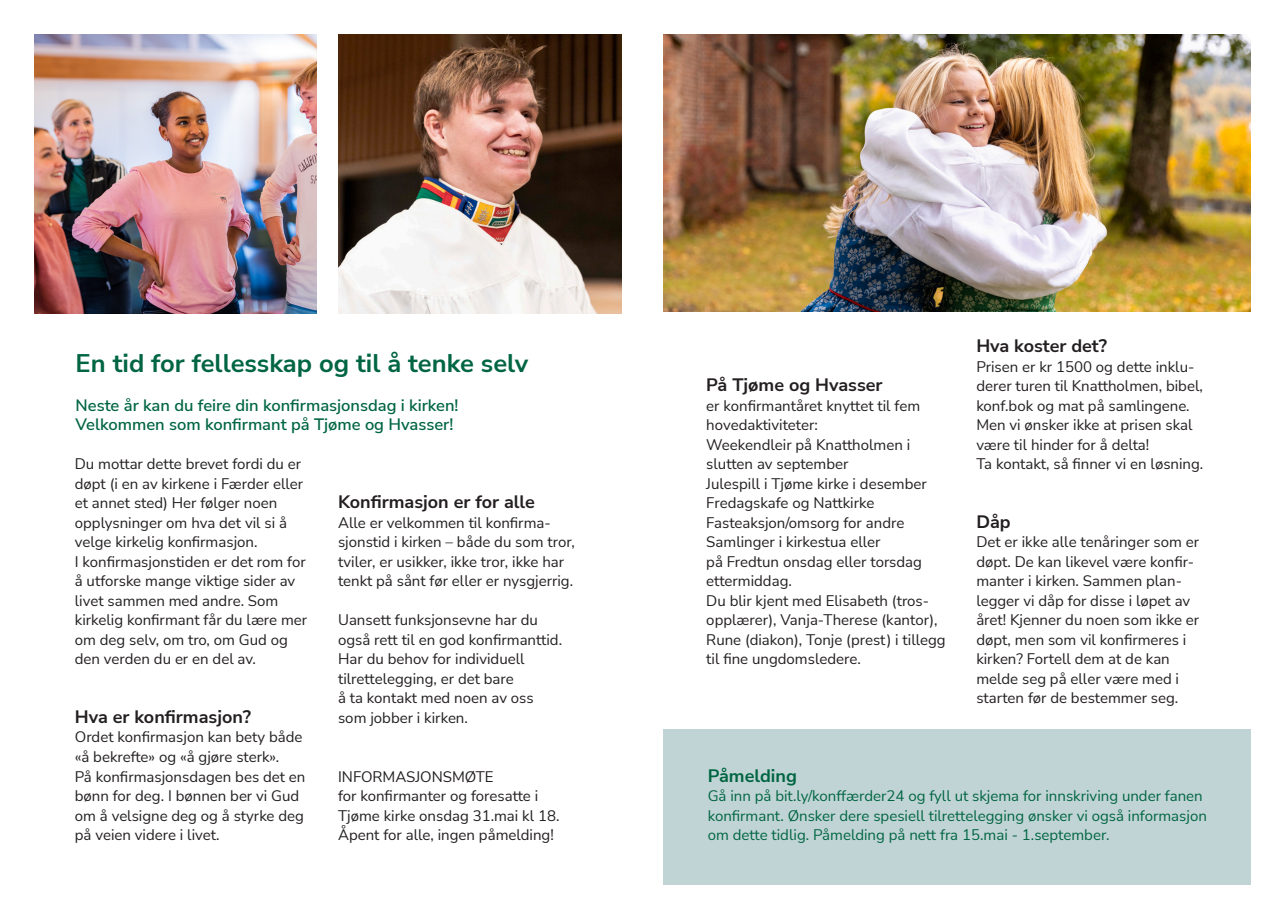
<style>
.page{position:relative;width:1285px;height:919px;background:#fff}
.page>*{position:absolute;margin:0;border:0;box-sizing:border-box;transform-origin:0 0}
.H2_Overskrift_Nunito{font:700 25.5px "Nunito Sans";color:#006542}
.Brødtekst_10pt_13_Nu{font:700 18px "Nunito Sans";color:#231f20}
.H3_undertittel_Nunit{font:700 18px "Nunito Sans";color:#231f20}
.Brødtekst_10pt_13_Nu-2{font:700 18px "Nunito Sans";color:#006542}
.Ingress_Nunito_Sans{font:600 16.5px "Nunito Sans";color:#006542}
.Brødtekst_10pt_13_Nu-3{font:15px/19.5px "Nunito Sans";color:#231f20}
.Brødtekst_10pt_13_Nu-4{font:15px/19.5px "Nunito Sans";color:#006542}
</style>
<div class="page">
<img style="left:663px;top:34px;width:587px;height:278px">
<div style="left:663px;top:729px;width:587px;height:155px;background:#c1d4d5"></div>
<img style="left:338px;top:34px;width:283px;height:279px">
<img style="left:34px;top:34px;width:283px;height:279px">
<h2 class="H2_Overskrift_Nunito" style="left:76px;top:345px;width:454px">En tid for fellesskap og til å tenke selv</h2>
<p class="Ingress_Nunito_Sans" style="left:76px;top:393px;width:384px">Neste år kan du feire din konfirmasjonsdag i kirken!</p>
<p class="Ingress_Nunito_Sans" style="left:76px;top:413px;width:379px">Velkommen som konfirmant på Tjøme og Hvasser!</p>
<p class="Brødtekst_10pt_13_Nu-3" style="left:75px;top:453px;width:230px">Du mottar dette brevet fordi du er døpt (i en av kirkene i Færder eller et annet sted) Her følger noen</p>
<p class="Brødtekst_10pt_13_Nu-3" style="left:75px;top:512px;width:214px">opplysninger om hva det vil si å velge kirkelig konfirmasjon.</p>
<p class="Brødtekst_10pt_13_Nu-3" style="left:75px;top:551px;width:232px">I konfirmasjonstiden er det rom for å utforske mange viktige sider av</p>
<p class="Brødtekst_10pt_13_Nu-3" style="left:75px;top:590px;width:205px">livet sammen med andre. Som</p>
<p class="Brødtekst_10pt_13_Nu-3" style="left:75px;top:609px;width:234px">kirkelig konfirmant får du lære mer om deg selv, om tro, om Gud og den verden du er en del av.</p>
<p class="Brødtekst_10pt_13_Nu" style="left:75px;top:704px;width:178px">Hva er konfirmasjon?</p>
<p class="Brødtekst_10pt_13_Nu-3" style="left:75px;top:726px;width:229px">Ordet konfirmasjon kan bety både «å bekrefte» og «å gjøre sterk».</p>
<p class="Brødtekst_10pt_13_Nu-3" style="left:75px;top:765px;width:232px">På konfirmasjonsdagen bes det en bønn for deg. I bønnen ber vi Gud om å velsigne deg og å styrke deg på veien videre i livet.</p>
<h3 class="H3_undertittel_Nunit" style="left:338px;top:489px;width:198px">Konfirmasjon er for alle</h3>
<p class="Brødtekst_10pt_13_Nu-3" style="left:338px;top:512px;width:238px">Alle er velkommen til konfirma&shy;sjonstid i kirken – både du som tror, tviler, er usikker, ikke tror, ikke har tenkt på sånt før eller er nysgjerrig.</p>
<p class="Brødtekst_10pt_13_Nu-3" style="left:338px;top:609px;width:201px">Uansett funksjonsevne har du</p>
<p class="Brødtekst_10pt_13_Nu-3" style="left:338px;top:629px;width:225px">også rett til en god konfirmanttid.</p>
<p class="Brødtekst_10pt_13_Nu-3" style="left:338px;top:648px;width:188px">Har du behov for individuell</p>
<p class="Brødtekst_10pt_13_Nu-3" style="left:338px;top:668px;width:177px">tilrettelegging, er det bare</p>
<p class="Brødtekst_10pt_13_Nu-3" style="left:338px;top:687px;width:197px">å ta kontakt med noen av oss</p>
<p class="Brødtekst_10pt_13_Nu-3" style="left:338px;top:707px;width:131px">som jobber i kirken.</p>
<p class="Brødtekst_10pt_13_Nu-3" style="left:338px;top:765px;width:157px">INFORMASJONSMØTE</p>
<p class="Brødtekst_10pt_13_Nu-3" style="left:338px;top:785px;width:223px">for konfirmanter og foresatte i<br>Tjøme kirke onsdag 31.mai kl 18.<br>Åpent for alle, ingen påmelding!</p>
<p class="Brødtekst_10pt_13_Nu" style="left:706px;top:372px;width:178px">På Tjøme og Hvasser</p>
<p class="Brødtekst_10pt_13_Nu-3" style="left:706px;top:395px;width:215px">er konfirmantåret knyttet til fem hovedaktiviteter:</p>
<p class="Brødtekst_10pt_13_Nu-3" style="left:706px;top:434px;width:205px">Weekendleir på Knattholmen i slutten av september</p>
<p class="Brødtekst_10pt_13_Nu-3" style="left:706px;top:473px;width:222px">Julespill i Tjøme kirke i desember</p>
<p class="Brødtekst_10pt_13_Nu-3" style="left:706px;top:492px;width:169px">Fredagskafe og Nattkirke</p>
<p class="Brødtekst_10pt_13_Nu-3" style="left:706px;top:512px;width:199px">Fasteaksjon/omsorg for andre</p>
<p class="Brødtekst_10pt_13_Nu-3" style="left:706px;top:531px;width:176px">Samlinger i kirkestua eller</p>
<p class="Brødtekst_10pt_13_Nu-3" style="left:706px;top:551px;width:217px">på Fredtun onsdag eller torsdag ettermiddag.</p>
<p class="Brødtekst_10pt_13_Nu-3" style="left:706px;top:590px;width:241px">Du blir kjent med Elisabeth (tros&shy;opplærer), Vanja-Therese (kantor), Rune (diakon), Tonje (prest) i tillegg til fine ungdomsledere.</p>
<p class="Brødtekst_10pt_13_Nu" style="left:976px;top:333px;width:132px">Hva koster det?</p>
<p class="Brødtekst_10pt_13_Nu-3" style="left:976px;top:356px;width:228px">Prisen er kr 1500 og dette inklu&shy;derer turen til Knattholmen, bibel, konf.bok og mat på samlingene.</p>
<p class="Brødtekst_10pt_13_Nu-3" style="left:976px;top:414px;width:218px">Men vi ønsker ikke at prisen skal være til hinder for å delta!</p>
<p class="Brødtekst_10pt_13_Nu-3" style="left:976px;top:453px;width:228px">Ta kontakt, så finner vi en løsning.</p>
<p class="Brødtekst_10pt_13_Nu" style="left:976px;top:509px;width:36px">Dåp</p>
<p class="Brødtekst_10pt_13_Nu-3" style="left:976px;top:531px;width:224px">Det er ikke alle tenåringer som er døpt. De kan likevel være konfir&shy;manter i kirken. Sammen plan&shy;legger vi dåp for disse i løpet av året! Kjenner du noen som ikke er døpt, men som vil konfirmeres i kirken? Fortell dem at de kan melde seg på eller være med i starten før de bestemmer seg.</p>
<p class="Brødtekst_10pt_13_Nu-2" style="left:707px;top:762px;width:91px">Påmelding</p>
<p class="Brødtekst_10pt_13_Nu-4" style="left:707px;top:785px;width:500px">Gå inn på bit.ly/konffærder24 og fyll ut skjema for innskriving under fanen konfirmant. Ønsker dere spesiell tilrettelegging ønsker vi også informasjon om dette tidlig. Påmelding på nett fra 15.mai - 1.september.</p>
</div>
